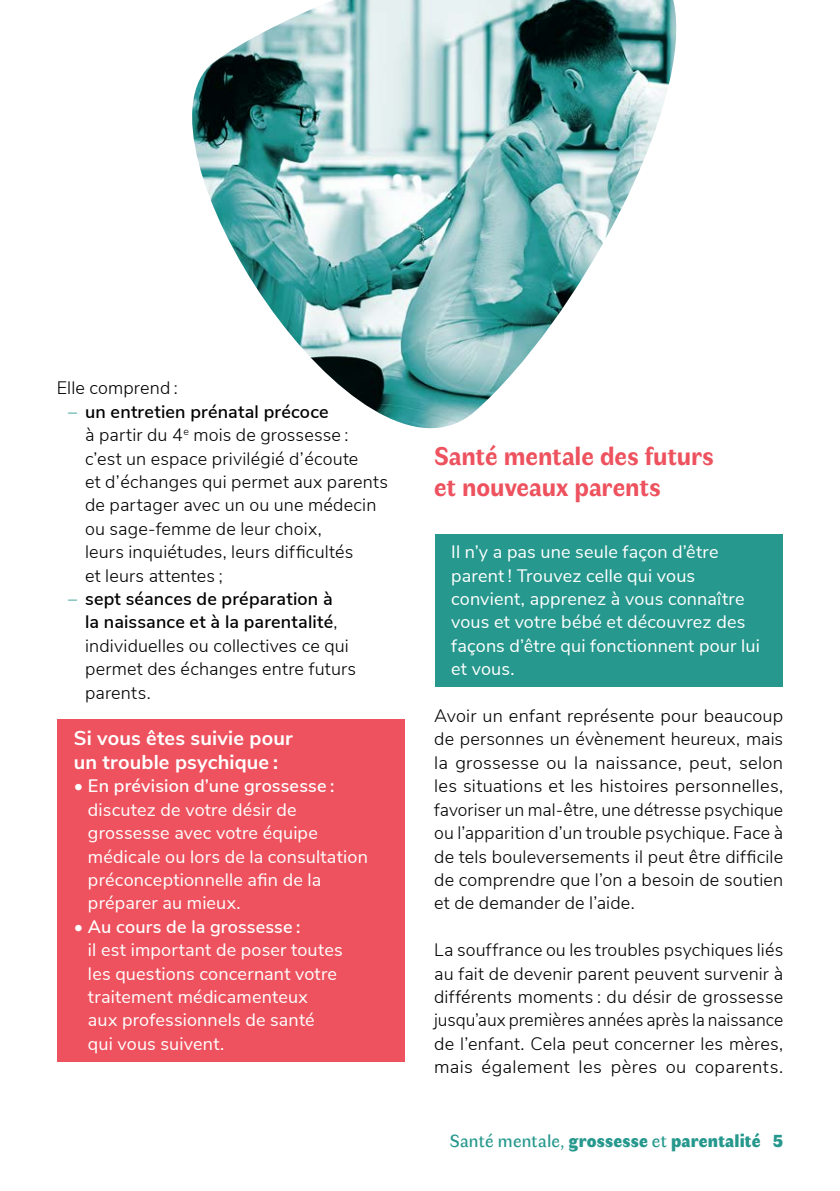
<style>
.page{position:relative;width:840px;height:1191px;background:#fff}
.page>*{position:absolute;margin:0;border:0;box-sizing:border-box;transform-origin:0 0}
.T1{font:700 26px/31.2px "Faune Text";color:#ed525e}
.Encadré_titre_1{font:700 20px/23.4px "Nunito Sans";letter-spacing:.005em;color:#fff}
.CORPS{font:300 18px/23.4px "Nunito Sans";letter-spacing:.01em;color:#000}
.encadré2{font:18px/23.4px "Nunito Sans";letter-spacing:.01em;color:#fff}
.t1{font:900 18px "Faune Display";letter-spacing:.01em;color:#26988d}
.s1{color:#26988d}
.s2{font-weight:600}
.s3{font-family:"Faune Text";font-weight:400}
</style>
<div class="page">
<img style="left:192px;top:0;width:485px;height:429px">
<div style="left:58px;top:719px;width:346px;height:62px;background:#ed525e"></div>
<div style="left:58px;top:768px;width:346px;height:153px;background:#ed525e"></div>
<div style="left:58px;top:909px;width:346px;height:152px;background:#ed525e"></div>
<div style="left:435px;top:534px;width:346px;height:153px;background:#26988d"></div>
<p class="CORPS" style="left:57px;top:375px;width:123px">Elle comprend :</p>
<p class="CORPS" style="left:85px;top:399px;width:304px;text-indent:-17px"><span class="s1">–</span> <span class="s2">un entretien prénatal précoce<br></span>à partir du 4<sup>e</sup> mois de grossesse : c’est un espace privilégié d’écoute<br>et d’échanges qui permet aux parents de partager avec un ou une médecin ou sage-femme de leur choix,<br>leurs inquiétudes, leurs difficultés<br>et leurs attentes ;</p>
<p class="CORPS" style="left:85px;top:586px;width:272px;text-indent:-17px"><span class="s1">–</span> <span class="s2">sept séances de préparation à<br>la naissance et à la parentalité</span>, individuelles ou collectives ce qui permet des échanges entre futurs parents.</p>
<p class="Encadré_titre_1" style="left:74px;top:725px;width:220px">Si vous êtes suivie pour un trouble psychique :</p>
<p class="encadré2" style="left:88px;top:773px;width:281px;text-indent:-14px"><span class="s2">• En prévision d’une grossesse : </span>discutez de votre désir de grossesse avec votre équipe médicale ou lors de la consultation préconceptionnelle afin de la préparer au mieux.</p>
<p class="encadré2" style="left:88px;top:913px;width:256px;text-indent:-14px"><span class="s2">• Au cours de la grossesse :<br></span>il est important de poser toutes les questions concernant votre traitement médicamenteux<br>aux professionnels de santé qui vous suivent.</p>
<p class="T1" style="left:434px;top:439px;width:281px">Santé mentale des futurs et nouveaux parents</p>
<p class="encadré2" style="left:451px;top:539px;width:310px">Il n’y a pas une seule façon d’être parent ! Trouvez celle qui vous convient, apprenez à vous connaître vous et votre bébé et découvrez des façons d’être qui fonctionnent pour lui et vous.</p>
<p class="CORPS" style="left:434px;top:703px;width:350px;text-align:justify">Avoir un enfant représente pour beaucoup de personnes un évènement heureux, mais la grossesse ou la naissance, peut, selon les situations et les histoires personnelles, favoriser un mal-être, une détresse psychique ou l’apparition d’un trouble psychique. Face à de tels bouleversements il peut être difficile de comprendre que l’on a besoin de soutien et de demander de l’aide.</p>
<p class="CORPS" style="left:434px;top:937px;width:350px;text-align:justify">La souffrance ou les troubles psychiques liés au fait de devenir parent peuvent survenir à différents moments : du désir de grossesse jusqu’aux premières années après la naissance de l’enfant. Cela peut concerner les mères, mais également les pères ou coparents.</p>
<p class="t1" style="left:449px;top:1127px;width:335px"><span class="s3">Santé mentale,</span> grossesse <span class="s3">et</span> parentalité 5</p>
</div>
